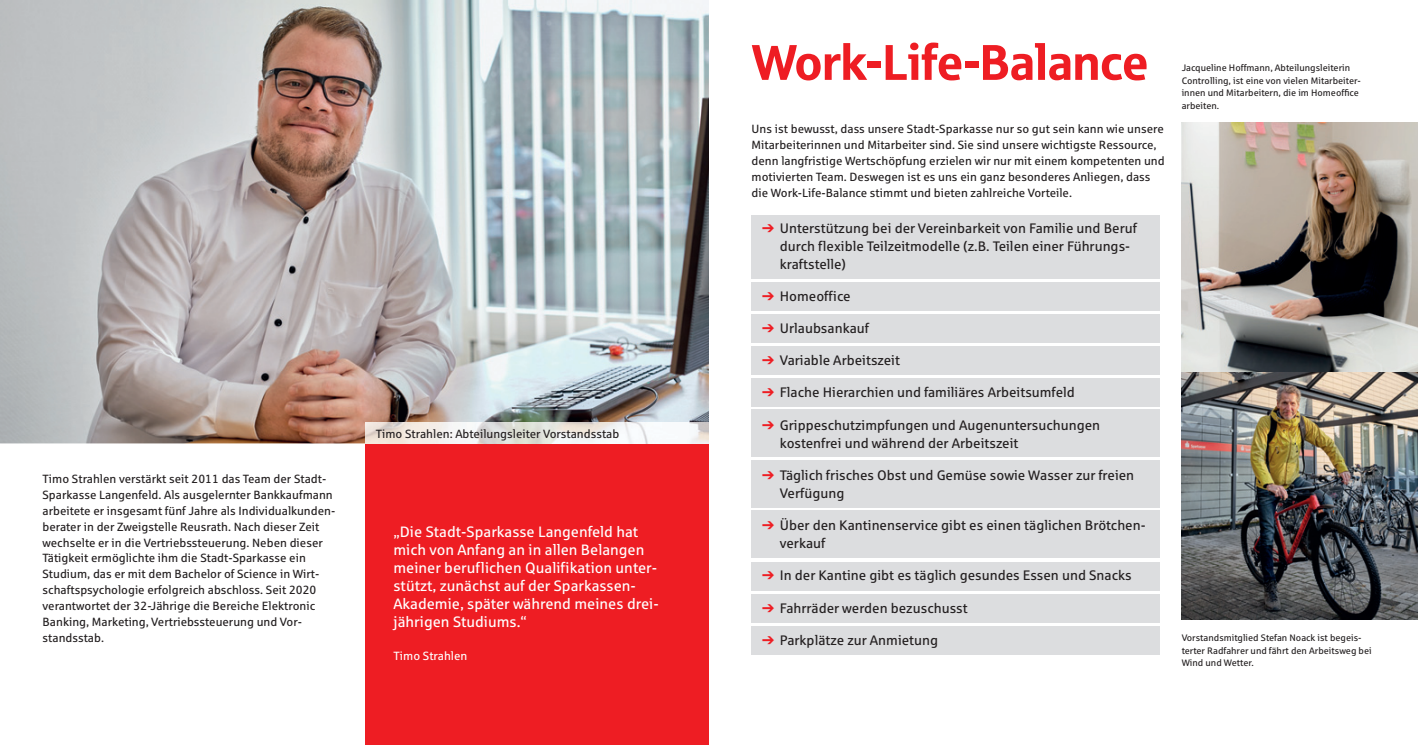
<style>
.page{position:relative;width:1418px;height:745px;background:#fff}
.page>*{position:absolute;margin:0;border:0;box-sizing:border-box;transform-origin:0 0}
.t1{font:50px "Sparkasse Head";color:#ee1d23}
.t2{font:15px/18px "Sparkasse Rg";color:#fff}
.t3{font:13.75px/18px "Sparkasse Rg";color:#231f20}
.t4{font:11.88px/15.9px "Sparkasse Rg";color:#231f20}
.t5{font:11.88px "Sparkasse Rg";color:#fff}
.t6{font:9.38px/12.5px "Sparkasse Rg";color:#231f20}
.s1{color:#ee1d23}
</style>
<div class="page">
<div style="left:365px;top:443px;width:344px;height:301px;background:#ee1d23"></div>
<img style="left:0;top:0;width:709px;height:443px">
<img style="left:365px;top:422px;width:344px;height:21px">
<img style="left:1181px;top:371px;width:236px;height:248px">
<div style="left:751px;top:214px;width:409px;height:64px;background:#dcdddf"></div>
<div style="left:751px;top:282px;width:409px;height:28px;background:#dcdddf"></div>
<div style="left:751px;top:314px;width:409px;height:28px;background:#dcdddf"></div>
<div style="left:751px;top:345px;width:409px;height:29px;background:#dcdddf"></div>
<div style="left:751px;top:377px;width:409px;height:29px;background:#dcdddf"></div>
<div style="left:751px;top:409px;width:409px;height:47px;background:#dcdddf"></div>
<div style="left:751px;top:460px;width:409px;height:47px;background:#dcdddf"></div>
<div style="left:751px;top:510px;width:409px;height:47px;background:#dcdddf"></div>
<div style="left:751px;top:562px;width:409px;height:28px;background:#dcdddf"></div>
<div style="left:751px;top:594px;width:409px;height:28px;background:#dcdddf"></div>
<div style="left:751px;top:625px;width:409px;height:29px;background:#dcdddf"></div>
<img style="left:1181px;top:123px;width:236px;height:248px">
<p class="t4" style="left:43px;top:471px;width:294px">Timo Strahlen verstärkt seit 2011 das Team der Stadt-Sparkasse Langenfeld. Als ausgelernter Bankkaufmann arbeitete er insgesamt fünf Jahre als Individualkunden&shy;berater in der Zweigstelle Reusrath. Nach dieser Zeit wechselte er in die Vertriebssteuerung. Neben dieser Tätigkeit ermöglichte ihm die Stadt-Sparkasse ein Studium, das er mit dem Bachelor of Science in Wirt&shy;schaftspsychologie erfolgreich abschloss. Seit 2020 verantwortet der 32-Jährige die Bereiche Elektronic Banking, Marketing, Vertriebssteuerung und Vor&shy;standsstab.</p>
<p class="t4" style="left:376px;top:426px;width:245px">Timo Strahlen: Abteilungsleiter Vorstandsstab</p>
<p class="t2" style="left:393px;top:524px;width:267px">„Die Stadt-Sparkasse Langenfeld hat mich von Anfang an in allen Belangen meiner beruflichen Qualifikation unter&shy;stützt, zunächst auf der Sparkassen-Akademie, später während meines drei&shy;jährigen Studiums.“</p>
<p class="t5" style="left:393px;top:650px;width:75px">Timo Strahlen</p>
<h1 class="t1" style="left:751px;top:36px;width:398px">Work-Life-Balance</h1>
<p class="t6" style="left:1181px;top:62px;width:181px">Jacqueline Hoffmann, Abteilungsleiterin Controlling, ist eine von vielen Mitarbeiter&shy;innen und Mitarbeitern, die im Homeoffice arbeiten.</p>
<p class="t4" style="left:751px;top:122px;width:414px">Uns ist bewusst, dass unsere Stadt-Sparkasse nur so gut sein kann wie unsere Mitarbeiterinnen und Mitarbeiter sind. Sie sind unsere wichtigste Ressource, denn langfristige Wertschöpfung erzielen wir nur mit einem kompetenten und motivierten Team. Deswegen ist es uns ein ganz besonderes Anliegen, dass die Work-Life-Balance stimmt und bieten zahlreiche Vorteile.</p>
<p class="t3" style="left:780px;top:220px;width:358px;text-indent:-18px"><span class="s1">➔</span> Unterstützung bei der Vereinbarkeit von Familie und Beruf durch flexible Teilzeitmodelle (z.B. Teilen einer Führungs&shy;kraftstelle)</p>
<p class="t3" style="left:762px;top:288px;width:90px"><span class="s1">➔</span> Homeoffice</p>
<p class="t3" style="left:762px;top:320px;width:108px"><span class="s1">➔</span> Urlaubsankauf</p>
<p class="t3" style="left:762px;top:352px;width:139px"><span class="s1">➔</span> Variable Arbeitszeit</p>
<p class="t3" style="left:762px;top:384px;width:314px"><span class="s1">➔</span> Flache Hierarchien und familiäres Arbeitsumfeld</p>
<p class="t3" style="left:780px;top:417px;width:322px;text-indent:-18px"><span class="s1">➔</span> Grippeschutzimpfungen und Augenuntersuchungen kostenfrei und während der Arbeitszeit</p>
<p class="t3" style="left:780px;top:467px;width:356px;text-indent:-18px"><span class="s1">➔</span> Täglich frisches Obst und Gemüse sowie Wasser zur freien<br>Verfügung</p>
<p class="t3" style="left:780px;top:517px;width:367px;text-indent:-18px"><span class="s1">➔</span> Über den Kantinenservice gibt es einen täglichen Brötchen&shy;verkauf</p>
<p class="t3" style="left:762px;top:567px;width:371px"><span class="s1">➔</span> In der Kantine gibt es täglich gesundes Essen und Snacks</p>
<p class="t3" style="left:762px;top:599px;width:207px"><span class="s1">➔</span> Fahrräder werden bezuschusst</p>
<p class="t3" style="left:762px;top:631px;width:177px"><span class="s1">➔</span> Parkplätze zur Anmietung</p>
<p class="t6" style="left:1181px;top:632px;width:192px">Vorstandsmitglied Stefan Noack ist begeis&shy;terter Radfahrer und fährt den Arbeitsweg bei<br>Wind und Wetter.</p>
</div>
